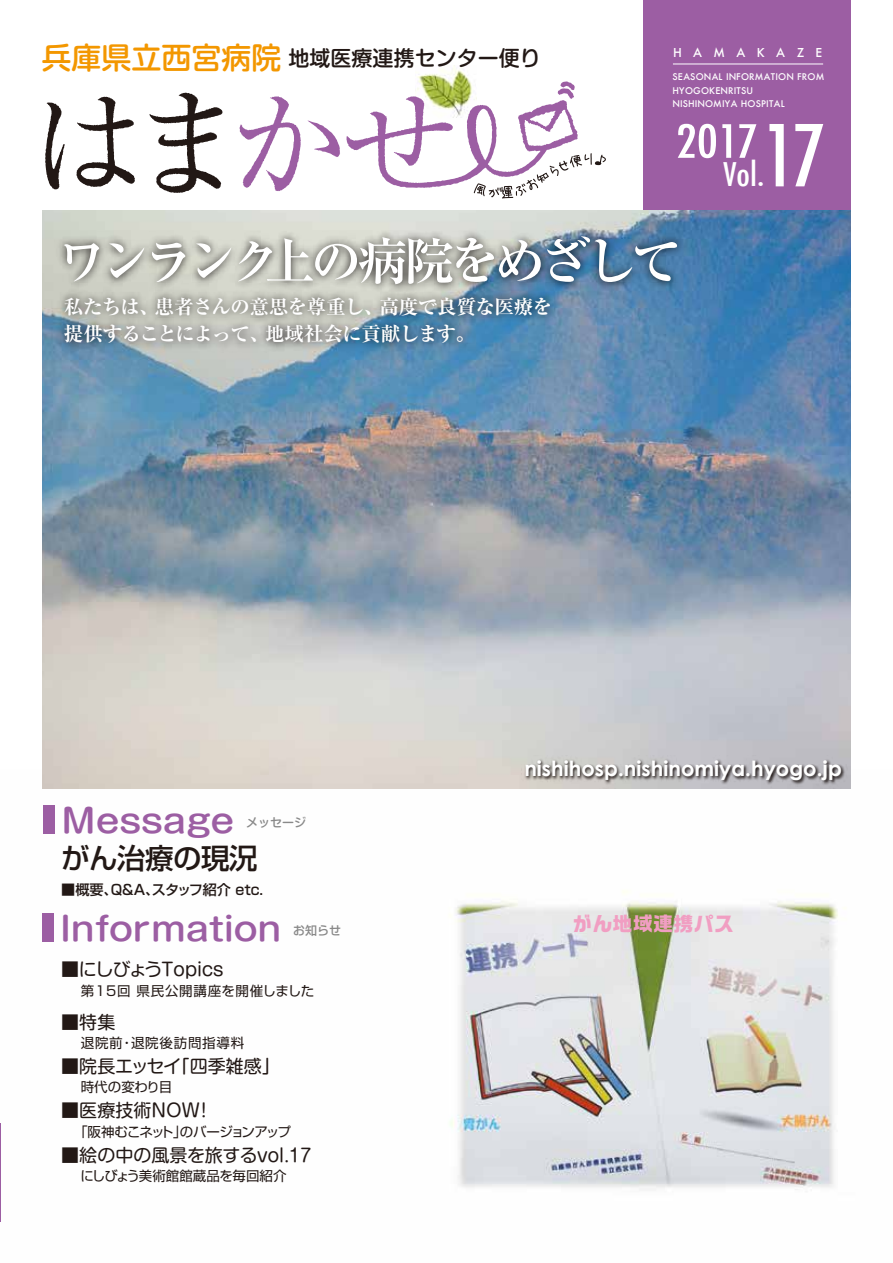
<style>
.page{position:relative;width:893px;height:1263px;background:#fff}
.page>*{position:absolute;margin:0;border:0;box-sizing:border-box;transform-origin:0 0}
.t1{font:500 condensed 82.8px "Futura";color:#fff}
.t2{font:700 51px "Ryumin Pro";letter-spacing:-.11em;color:#fff}
.t3{font:500 condensed 44.55px "Futura";color:#fff;scale:1.14 1}
.t4{font:500 32.1px "Shin M Go Pro";letter-spacing:-.02em;color:#9c5ea3;scale:1.15 1}
.t5{font:500 32.1px "Shin M Go Pro";color:#9c5ea3;scale:1.15 1}
.t6{font:500 condensed 31.8px "Futura";color:#fff;scale:1.1 1}
.t7{font:500 28.5px "Shin Go Pro";letter-spacing:-.02em;color:#221815}
.t8{font:700 21px "Century Gothic";color:#fff}
.t9{font:500 21px "Shin M Go Pro";color:#221815}
.t10{font:700 expanded 19.5px/27.8px "Ryumin Pro";letter-spacing:-.025em;color:#fff}
.t11{font:700 19.5px "Ro G San Srf Std";letter-spacing:.04em;color:#f19ec2}
.t12{font:18px "Shin M Go Pro";color:#221815}
.t13{font:500 14.1px "Shin Go Pro";letter-spacing:-.015em;color:#221815}
.t14{font:13.5px "Shin Go Pro";letter-spacing:.055em;color:#221815}
.t15{font:13.5px "Shin Go Pro";color:#221815}
.t16{font:13.5px "Shin Go Pro";letter-spacing:-.07em;color:#221815}
.t17{font:500 12px "Futura";letter-spacing:.95em;color:#fff}
.t18{font:500 12px "Shin M Go Pro";color:#898989}
.t19{font:500 12px "Shin Go Pro";color:#898989}
.t20{font:500 9px/13.5px "Futura";letter-spacing:.02em;color:#fff}
.s1{font-size:30px;color:#f39700}
</style>
<div class="page">
<img style="left:0;top:769px;width:851px;height:453px">
<div style="left:643px;top:0;width:207px;height:211px;background:#9c5ea3"></div>
<hr style="left:673px;top:64px;width:150px;height:1px;background:#fff">
<div style="left:43px;top:805px;width:12px;height:29px;background:#9c5ea3"></div>
<img style="left:417px;top:66px;width:53px;height:15px">
<svg style="left:45px;top:97px;width:90px;height:92px"></svg>
<svg style="left:149px;top:93px;width:74px;height:100px"></svg>
<svg style="left:239px;top:96px;width:101px;height:95px"></svg>
<svg style="left:346px;top:81px;width:260px;height:117px"></svg>
<div style="left:42px;top:913px;width:12px;height:29px;background:#9c5ea3"></div>
<img style="left:43px;top:210px;width:807px;height:579px">
<img style="left:46px;top:222px;width:645px;height:85px">
<img style="left:51px;top:284px;width:514px;height:103px">
<img style="left:522px;top:756px;width:325px;height:32px">
<h3 class="t9" style="left:42px;top:41px;width:500px"><span class="s1">兵庫県立西宮病院</span>地域医療連携センター便り</h3>
<h3 class="t17" style="left:673px;top:45px;width:151px">HAMAKAZE</h3>
<p class="t20" style="left:672px;top:70px;width:153px">SEASONAL INFORMATION FROM<br>HYOGOKENRITSU<br>NISHINOMIYA HOSPITAL</p>
<h3 class="t3" style="left:676px;top:113px;width:74px">2017</h3>
<h3 class="t6" style="left:724px;top:154px;width:38px">Vol.</h3>
<h1 class="t1" style="left:762px;top:103px;width:65px">17</h1>
<h2 class="t2" style="left:56px;top:221px;width:627px">ワンランク上の病院をめざして</h2>
<h3 class="t10" style="left:64px;top:291px;width:490px">私たちは、患者さんの意思を尊重し、高度で良質な医療を提供することによって、地域社会に貢献します。</h3>
<h3 class="t5" style="left:61px;top:794px;width:152px">Message</h3>
<h3 class="t18" style="left:246px;top:813px;width:61px">メッセージ</h3>
<h3 class="t7" style="left:61px;top:835px;width:198px">がん治療の現況</h3>
<h3 class="t13" style="left:61px;top:878px;width:203px">■概要、Q&amp;A、スタッフ紹介 etc.</h3>
<h3 class="t4" style="left:60px;top:902px;width:195px">Information</h3>
<h3 class="t19" style="left:293px;top:920px;width:49px">お知らせ</h3>
<h3 class="t12" style="left:61px;top:955px;width:164px">■にしびょうTopics</h3>
<h3 class="t14" style="left:81px;top:979px;width:235px">第15回 県民公開講座を開催しました</h3>
<h3 class="t12" style="left:61px;top:1007px;width:55px">■特集</h3>
<h3 class="t14" style="left:81px;top:1032px;width:165px">退院前・退院後訪問指導料</h3>
<h3 class="t12" style="left:61px;top:1052px;width:220px">■院長エッセイ「四季雑感」</h3>
<h3 class="t15" style="left:81px;top:1076px;width:93px">時代の変わり目</h3>
<h3 class="t12" style="left:61px;top:1096px;width:153px">■医療技術NOW！</h3>
<h3 class="t16" style="left:74px;top:1120px;width:218px">「阪神むこネット」のバージョンアップ</h3>
<h3 class="t12" style="left:61px;top:1140px;width:252px">■絵の中の風景を旅するvol.１7</h3>
<h3 class="t15" style="left:80px;top:1165px;width:208px">にしびょう美術館館蔵品を毎回紹介</h3>
<h3 class="t8" style="left:524px;top:753px;width:319px">nishihosp.nishinomiya.hyogo.jp</h3>
<h3 class="t11" style="left:572px;top:910px;width:163px">がん地域連携パス</h3>
</div>
